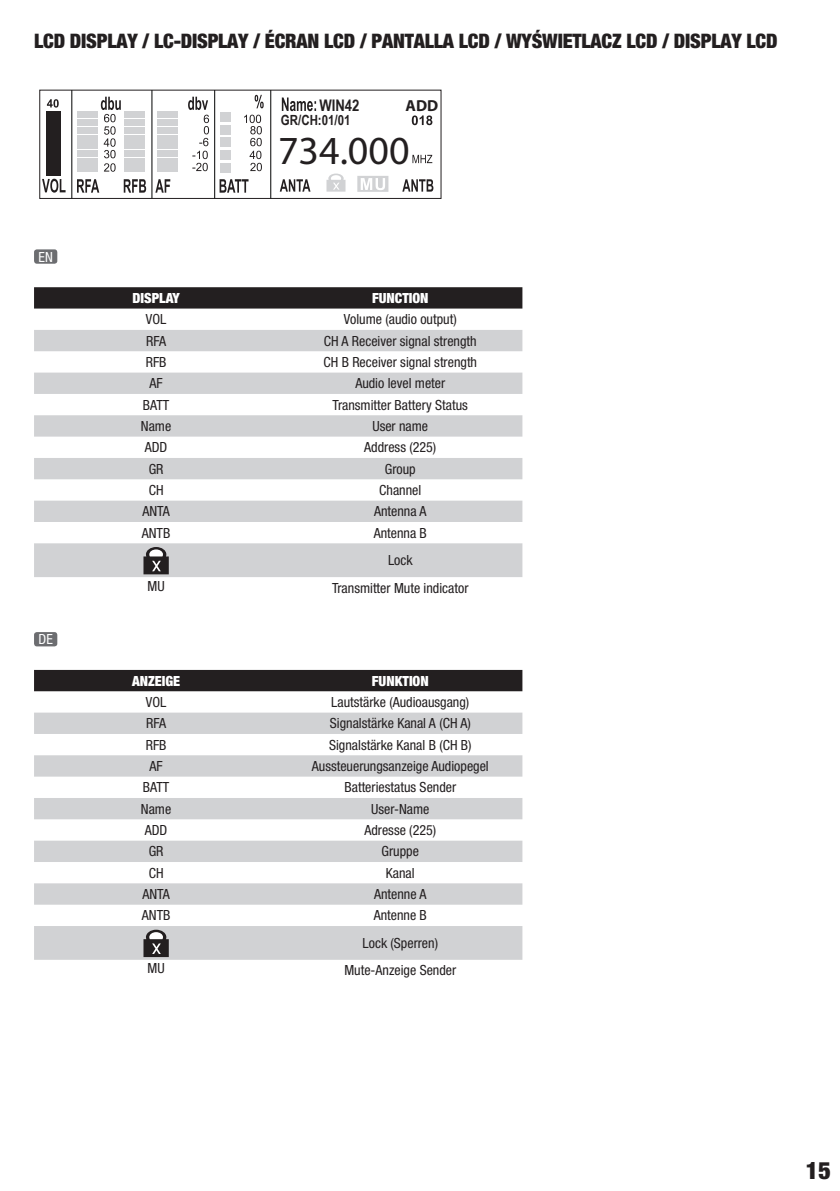
<style>
.page{position:relative;width:840px;height:1191px;background:#fff}
.page>*{position:absolute;margin:0;border:0;box-sizing:border-box;transform-origin:0 0}
.t1{font:40px "Myriad Pro";color:#231f20}
.t2{font:900 condensed 24px "Helvetica Neue LT Pro";color:#231f20}
.t3{font:900 condensed 20px "Helvetica Neue LT Pro";letter-spacing:-.01em;color:#231f20}
.t4{font:700 16px "Arial Narrow";color:#231f20}
.t5{font:700 16px "Myriad Pro";color:#231f20}
.t6{font:condensed 14px "Helvetica Neue LT Pro";color:#231f20}
.t7{font:900 condensed 14px "Helvetica Neue LT Pro";color:#fff}
.t8{font:700 14px "Arial Narrow";color:#231f20}
._003_überschrift1{font:condensed 14px "Helvetica Neue LT Pro";color:#fff}
</style>
<div class="page">
<div style="left:39px;top:90px;width:402px;height:109px;border:1px solid #231f20"></div>
<hr style="left:71px;top:90px;width:1px;height:108px;background:#010202">
<hr style="left:151px;top:90px;width:1px;height:108px;background:#010202">
<hr style="left:214px;top:90px;width:1px;height:108px;background:#010202">
<hr style="left:270px;top:90px;width:1px;height:108px;background:#010202">
<div style="left:77px;top:112px;width:21px;height:6px;background:#d1d2d4"></div>
<div style="left:77px;top:119px;width:21px;height:7px;background:#d1d2d4"></div>
<div style="left:77px;top:127px;width:21px;height:6px;background:#d1d2d4"></div>
<div style="left:77px;top:135px;width:21px;height:6px;background:#d1d2d4"></div>
<div style="left:77px;top:143px;width:21px;height:6px;background:#d1d2d4"></div>
<div style="left:77px;top:150px;width:21px;height:7px;background:#d1d2d4"></div>
<div style="left:77px;top:158px;width:21px;height:6px;background:#d1d2d4"></div>
<div style="left:77px;top:166px;width:21px;height:6px;background:#d1d2d4"></div>
<div style="left:124px;top:112px;width:21px;height:6px;background:#d1d2d4"></div>
<div style="left:124px;top:119px;width:21px;height:7px;background:#d1d2d4"></div>
<div style="left:124px;top:127px;width:21px;height:6px;background:#d1d2d4"></div>
<div style="left:124px;top:135px;width:21px;height:6px;background:#d1d2d4"></div>
<div style="left:124px;top:143px;width:21px;height:6px;background:#d1d2d4"></div>
<div style="left:124px;top:150px;width:21px;height:7px;background:#d1d2d4"></div>
<div style="left:124px;top:158px;width:21px;height:6px;background:#d1d2d4"></div>
<div style="left:124px;top:166px;width:21px;height:6px;background:#d1d2d4"></div>
<div style="left:157px;top:112px;width:21px;height:6px;background:#d1d2d4"></div>
<div style="left:157px;top:119px;width:21px;height:7px;background:#d1d2d4"></div>
<div style="left:157px;top:127px;width:21px;height:6px;background:#d1d2d4"></div>
<div style="left:157px;top:135px;width:21px;height:6px;background:#d1d2d4"></div>
<div style="left:157px;top:143px;width:21px;height:6px;background:#d1d2d4"></div>
<div style="left:157px;top:150px;width:21px;height:7px;background:#d1d2d4"></div>
<div style="left:157px;top:158px;width:21px;height:6px;background:#d1d2d4"></div>
<div style="left:157px;top:166px;width:21px;height:6px;background:#d1d2d4"></div>
<svg style="left:101px;top:97px;width:20px;height:75px"></svg>
<svg style="left:188px;top:97px;width:21px;height:74px"></svg>
<div style="left:220px;top:112px;width:11px;height:9px;background:#d1d2d4"></div>
<svg style="left:254px;top:95px;width:9px;height:13px"></svg>
<svg style="left:244px;top:115px;width:18px;height:56px"></svg>
<div style="left:220px;top:125px;width:11px;height:9px;background:#d1d2d4"></div>
<div style="left:220px;top:138px;width:11px;height:9px;background:#d1d2d4"></div>
<div style="left:220px;top:150px;width:11px;height:10px;background:#d1d2d4"></div>
<div style="left:220px;top:163px;width:11px;height:10px;background:#d1d2d4"></div>
<svg style="left:282px;top:97px;width:34px;height:14px"></svg>
<svg style="left:411px;top:115px;width:21px;height:10px"></svg>
<svg style="left:412px;top:155px;width:20px;height:8px"></svg>
<svg style="left:77px;top:179px;width:22px;height:14px"></svg>
<svg style="left:124px;top:179px;width:22px;height:14px"></svg>
<svg style="left:155px;top:179px;width:15px;height:14px"></svg>
<svg style="left:219px;top:179px;width:29px;height:14px"></svg>
<div style="left:46px;top:111px;width:15px;height:65px;background:#231f20"></div>
<svg style="left:47px;top:99px;width:12px;height:9px"></svg>
<svg style="left:42px;top:179px;width:23px;height:14px"></svg>
<svg style="left:279px;top:179px;width:31px;height:13px"></svg>
<svg style="left:402px;top:179px;width:31px;height:13px"></svg>
<svg style="left:326px;top:174px;width:19px;height:18px"></svg>
<svg style="left:357px;top:176px;width:31px;height:16px"></svg>
<div style="left:34px;top:287px;width:488px;height:21px;background:#231f20"></div>
<svg style="left:34px;top:330px;width:488px;height:247px;fill:#d1d2d4"></svg>
<svg style="left:143px;top:547px;width:26px;height:27px"></svg>
<div style="left:34px;top:249px;width:23px;height:15px;background:#6c6d70;border-radius:3px"></div>
<div style="left:34px;top:632px;width:23px;height:14px;background:#6c6d70;border-radius:3px"></div>
<div style="left:34px;top:670px;width:488px;height:21px;background:#231f20"></div>
<svg style="left:34px;top:712px;width:488px;height:247px;fill:#d1d2d4"></svg>
<svg style="left:143px;top:929px;width:26px;height:28px"></svg>
<p class="t3" style="left:34px;top:29px;width:744px">LCD DISPLAY / LC-DISPLAY / ÉCRAN LCD / PANTALLA LCD / WYŚWIETLACZ LCD / DISPLAY LCD</p>
<p class="_003_überschrift1" style="left:39px;top:248px;width:16px">EN</p>
<p class="_003_überschrift1" style="left:39px;top:631px;width:16px">DE</p>
<p class="t4" style="left:319px;top:93px;width:42px">WIN42</p>
<p class="t5" style="left:405px;top:95px;width:34px">ADD</p>
<p class="t1" style="left:278px;top:126px;width:133px">734.000</p>
<p class="t8" style="left:281px;top:109px;width:71px">GR/CH:01/01</p>
<p class="t7" style="left:132px;top:289px;width:49px">DISPLAY</p>
<p class="t7" style="left:372px;top:289px;width:58px">FUNCTION</p>
<p class="t6" style="left:146px;top:311px;width:22px">VOL</p>
<p class="t6" style="left:344px;top:311px;width:114px">Volume (audio output)</p>
<p class="t6" style="left:146px;top:332px;width:21px">RFA</p>
<p class="t6" style="left:324px;top:332px;width:154px">CH A Receiver signal strength</p>
<p class="t6" style="left:146px;top:354px;width:22px">RFB</p>
<p class="t6" style="left:323px;top:354px;width:155px">CH B Receiver signal strength</p>
<p class="t6" style="left:149px;top:375px;width:15px">AF</p>
<p class="t6" style="left:355px;top:375px;width:91px">Audio level meter</p>
<p class="t6" style="left:143px;top:396px;width:28px">BATT</p>
<p class="t6" style="left:332px;top:396px;width:137px">Transmitter Battery Status</p>
<p class="t6" style="left:141px;top:418px;width:32px">Name</p>
<p class="t6" style="left:372px;top:418px;width:57px">User name</p>
<p class="t6" style="left:145px;top:439px;width:24px">ADD</p>
<p class="t6" style="left:364px;top:439px;width:73px">Address (225)</p>
<p class="t6" style="left:149px;top:460px;width:16px">GR</p>
<p class="t6" style="left:384px;top:460px;width:32px">Group</p>
<p class="t6" style="left:149px;top:482px;width:16px">CH</p>
<p class="t6" style="left:379px;top:482px;width:43px">Channel</p>
<p class="t6" style="left:142px;top:503px;width:29px">ANTA</p>
<p class="t6" style="left:374px;top:503px;width:54px">Antenna A</p>
<p class="t6" style="left:142px;top:524px;width:30px">ANTB</p>
<p class="t6" style="left:373px;top:524px;width:55px">Antenna B</p>
<p class="t6" style="left:388px;top:552px;width:26px">Lock</p>
<p class="t6" style="left:147px;top:577px;width:19px">MU</p>
<p class="t6" style="left:332px;top:579px;width:138px">Transmitter Mute indicator</p>
<p class="t7" style="left:132px;top:672px;width:50px">ANZEIGE</p>
<p class="t7" style="left:372px;top:672px;width:58px">FUNKTION</p>
<p class="t6" style="left:146px;top:693px;width:22px">VOL</p>
<p class="t6" style="left:331px;top:693px;width:139px">Lautstärke (Audioausgang)</p>
<p class="t6" style="left:146px;top:715px;width:21px">RFA</p>
<p class="t6" style="left:330px;top:715px;width:142px">Signalstärke Kanal A (CH A)</p>
<p class="t6" style="left:146px;top:736px;width:22px">RFB</p>
<p class="t6" style="left:329px;top:736px;width:144px">Signalstärke Kanal B (CH B)</p>
<p class="t6" style="left:149px;top:757px;width:15px">AF</p>
<p class="t6" style="left:312px;top:757px;width:178px">Aussteuerungsanzeige Audiopegel</p>
<p class="t6" style="left:143px;top:779px;width:28px">BATT</p>
<p class="t6" style="left:344px;top:779px;width:113px">Batteriestatus Sender</p>
<p class="t6" style="left:141px;top:800px;width:32px">Name</p>
<p class="t6" style="left:371px;top:800px;width:60px">User-Name</p>
<p class="t6" style="left:145px;top:821px;width:24px">ADD</p>
<p class="t6" style="left:364px;top:821px;width:73px">Adresse (225)</p>
<p class="t6" style="left:149px;top:843px;width:16px">GR</p>
<p class="t6" style="left:381px;top:843px;width:39px">Gruppe</p>
<p class="t6" style="left:149px;top:864px;width:16px">CH</p>
<p class="t6" style="left:386px;top:864px;width:30px">Kanal</p>
<p class="t6" style="left:142px;top:885px;width:29px">ANTA</p>
<p class="t6" style="left:374px;top:885px;width:54px">Antenne A</p>
<p class="t6" style="left:142px;top:907px;width:30px">ANTB</p>
<p class="t6" style="left:373px;top:907px;width:55px">Antenne B</p>
<p class="t6" style="left:362px;top:934px;width:77px">Lock (Sperren)</p>
<p class="t6" style="left:147px;top:960px;width:19px">MU</p>
<p class="t6" style="left:344px;top:962px;width:113px">Mute-Anzeige Sender</p>
<h2 class="t2" style="left:805px;top:1155px;width:26px">15</h2>
</div>
